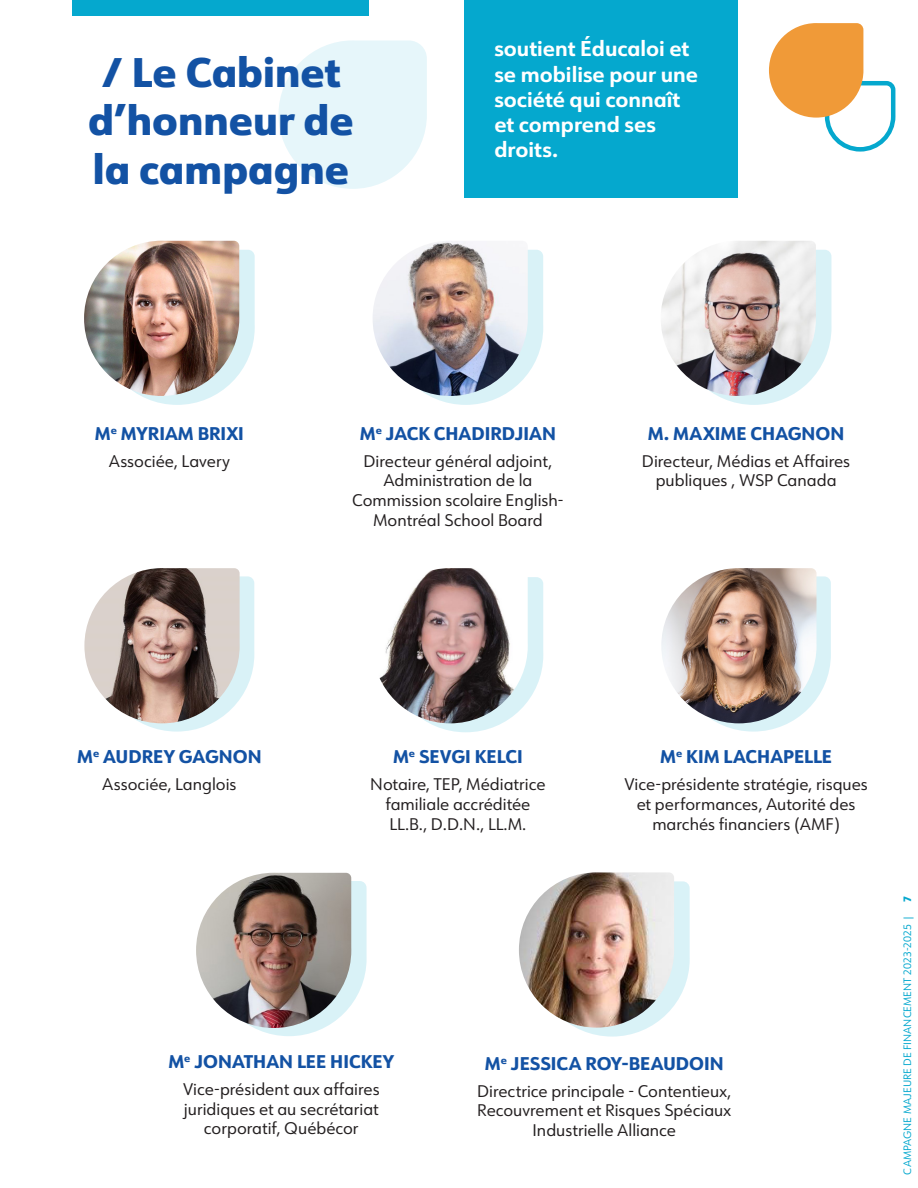
<style>
.page{position:relative;width:918px;height:1188px;background:#fff}
.page>*{position:absolute;margin:0;border:0;box-sizing:border-box;transform-origin:0 0}
.t1{font:800 40.5px/48.6px "URW Form";color:#1352a4;text-align:center}
.t2{font:700 21px/25.2px "URW Form";color:#fff}
.t3{font:800 18px "URW Form";color:#1352a4}
.t4{font:16.5px/19.8px "URW Form";color:#231f20;text-align:center}
.t5{font:10.5px "URW Form";color:#05a8ce}
.t6{font:800 10.5px "URW Form";color:#05a8ce}
</style>
<div class="page">
<svg style="left:278px;top:40px;width:149px;height:149px"></svg>
<div style="left:464px;top:0;width:273px;height:198px;background:#05a8ce"></div>
<svg style="left:769px;top:23px;width:127px;height:129px"></svg>
<svg style="left:142px;top:576px;width:112px;height:156px"></svg>
<img style="left:84px;top:568px;width:156px;height:155px">
<svg style="left:718px;top:576px;width:113px;height:156px"></svg>
<img style="left:661px;top:568px;width:156px;height:155px">
<svg style="left:718px;top:250px;width:114px;height:155px"></svg>
<img style="left:661px;top:241px;width:155px;height:155px">
<svg style="left:142px;top:250px;width:113px;height:155px"></svg>
<img style="left:84px;top:241px;width:155px;height:155px">
<div style="left:73px;top:0;width:296px;height:15px;background:#05a8ce"></div>
<svg style="left:255px;top:881px;width:112px;height:155px"></svg>
<img style="left:196px;top:873px;width:155px;height:155px">
<svg style="left:430px;top:250px;width:113px;height:155px"></svg>
<img style="left:373px;top:241px;width:155px;height:155px">
<svg style="left:429px;top:577px;width:114px;height:155px"></svg>
<img style="left:379px;top:568px;width:149px;height:155px">
<svg style="left:577px;top:881px;width:113px;height:156px"></svg>
<img style="left:519px;top:872px;width:155px;height:156px">
<p class="t1" style="left:88px;top:46px;width:267px">/ Le Cabinet d’honneur de</p>
<p class="t1" style="left:93px;top:143px;width:258px">la campagne</p>
<p class="t2" style="left:494px;top:35px;width:205px">soutient Éducaloi et se mobilise pour une société qui connaît et comprend ses droits.</p>
<p class="t3" style="left:95px;top:420px;width:151px">M<sup>e</sup> MYRIAM BRIXI</p>
<p class="t4" style="left:109px;top:450px;width:123px">Associée, Lavery</p>
<p class="t3" style="left:360px;top:420px;width:198px">M<sup>e</sup> JACK CHADIRDJIAN</p>
<p class="t4" style="left:352px;top:450px;width:213px">Directeur général adjoint,<br>Administration de la<br>Commission scolaire English-<br>Montréal School Board</p>
<p class="t3" style="left:648px;top:420px;width:198px">M. MAXIME CHAGNON</p>
<p class="t4" style="left:642px;top:450px;width:210px">Directeur, Médias et Affaires publiques , WSP Canada</p>
<p class="t3" style="left:77px;top:744px;width:186px">M<sup>e</sup> AUDREY GAGNON</p>
<p class="t4" style="left:102px;top:774px;width:136px">Associée, Langlois</p>
<p class="t3" style="left:393px;top:744px;width:131px">M<sup>e</sup> SEVGI KELCI</p>
<p class="t4" style="left:370px;top:774px;width:177px">Notaire, TEP, Médiatrice familiale accréditée</p>
<p class="t4" style="left:389px;top:813px;width:138px">LL.B., D.D.N., LL.M.</p>
<p class="t3" style="left:660px;top:744px;width:173px">M<sup>e</sup> KIM LACHAPELLE</p>
<p class="t4" style="left:624px;top:774px;width:245px">Vice-présidente stratégie, risques et performances, Autorité des marchés financiers (AMF)</p>
<p class="t3" style="left:168px;top:1049px;width:227px">M<sup>e</sup> JONATHAN LEE HICKEY</p>
<p class="t4" style="left:183px;top:1078px;width:198px">Vice-président aux affaires juridiques et au secrétariat corporatif, Québécor</p>
<p class="t3" style="left:485px;top:1050px;width:240px">M<sup>e</sup> JESSICA ROY-BEAUDOIN</p>
<p class="t4" style="left:477px;top:1080px;width:256px;text-align:left">Directrice principale - Contentieux,<br>Recouvrement et Risques Spéciaux</p>
<p class="t4" style="left:533px;top:1120px;width:145px">Industrielle Alliance</p>
<p class="t6" style="left:900px;top:902px;width:8px;rotate:-90deg">7</p>
<p class="t5" style="left:900px;top:1174px;width:261px;rotate:-90deg">CAMPAGNE MAJEURE DE FINANCEMENT 2023-2025 |</p>
</div>
